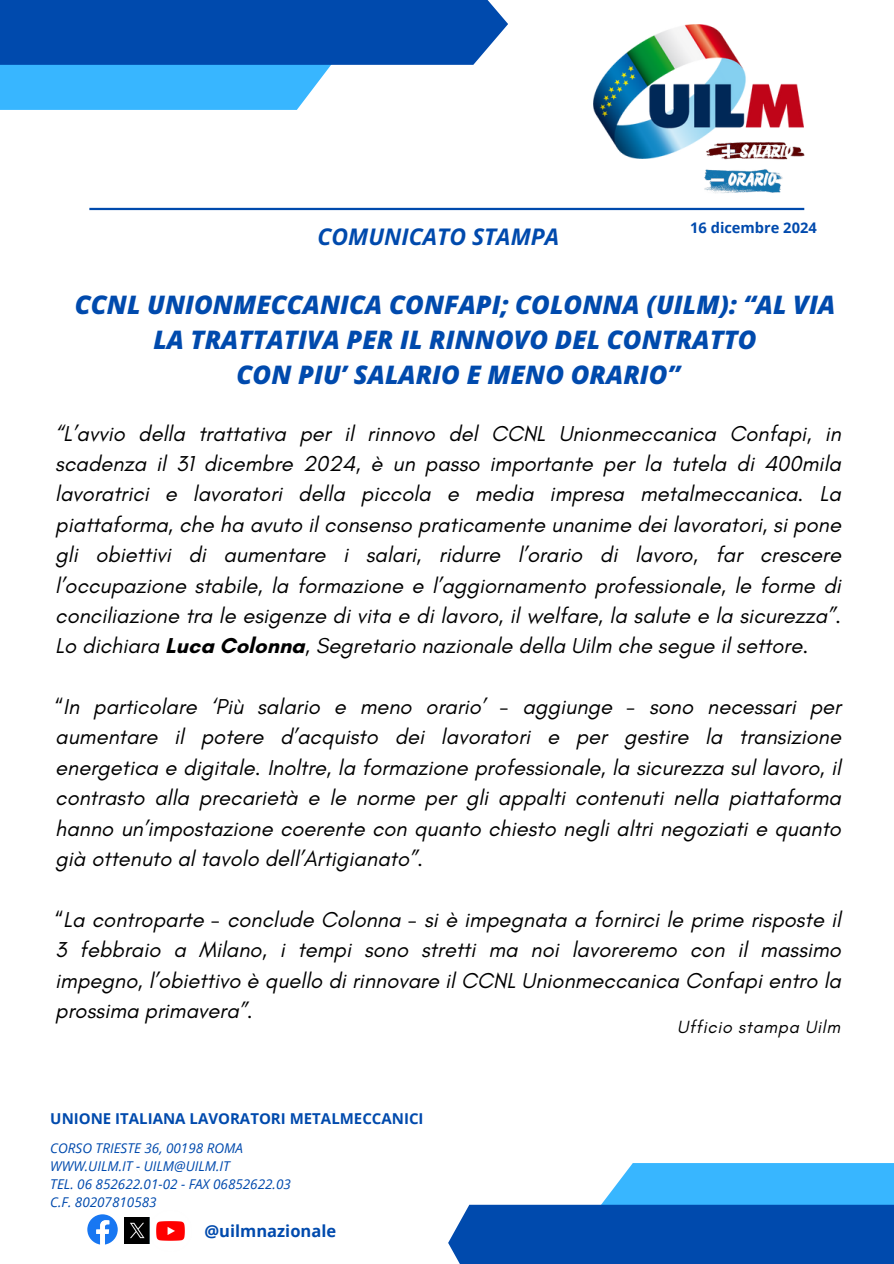
<style>
.page{position:relative;width:894px;height:1264px;background:#fff}
.page>*{position:absolute;margin:0;border:0;box-sizing:border-box;transform-origin:0 0}
.t1{font:italic 800 25.5px/34.8px "Open Sans";color:#004aad;text-align:center}
.t2{font:italic 700 22.95px "Open Sans";color:#004aad}
.t3{font:italic 21.9px/30.3px "Glacial Indifference";color:#000;text-align:justify}
.t4{font:italic 18px "Glacial Indifference";letter-spacing:.035em;color:#000}
.t5{font:700 16.5px "Open Sans";color:#004aad}
.t6{font:700 15px "Open Sans";color:#004aad}
.t7{font:700 14.55px "Open Sans";color:#004aad}
.t8{font:italic 13.5px "Open Sans";color:#004aad}
.s1{font-weight:700;font-style:normal}
.s2{font-style:normal}
</style>
<div class="page">
<hr style="left:89px;top:208px;width:715px;height:2px;background:#004aad">
<svg style="left:0;top:0;width:508px;height:110px"></svg>
<div style="left:593px;top:1162px;width:300px;height:101px;background:#38b6ff"></div>
<div style="left:448px;top:1204px;width:445px;height:59px;background:#004aad"></div>
<img style="left:593px;top:24px;width:210px;height:134px">
<svg style="left:87px;top:1214px;width:31px;height:30px"></svg>
<img style="left:149px;top:1217px;width:36px;height:27px">
<img style="left:125px;top:1217px;width:24px;height:26px">
<img style="left:700px;top:132px;width:105px;height:61px">
<p class="t2" style="left:317px;top:221px;width:243px">COMUNICATO STAMPA</p>
<p class="t7" style="left:690px;top:218px;width:128px">16 dicembre 2024</p>
<p class="t1" style="left:75px;top:287px;width:761px">CCNL UNIONMECCANICA CONFAPI; COLONNA (UILM): “AL VIA<br>LA TRATTATIVA PER IL RINNOVO DEL CONTRATTO<br>CON PIU’ SALARIO E MENO ORARIO”</p>
<h6 class="t3" style="left:55px;top:418px;width:787px">“L’avvio della trattativa per il rinnovo del CCNL Unionmeccanica Confapi, in scadenza il 31 dicembre 2024, è un passo importante per la tutela di 400mila lavoratrici e lavoratori della piccola e media impresa metalmeccanica. La piattaforma, che ha avuto il consenso praticamente unanime dei lavoratori, si pone gli obiettivi di aumentare i salari, ridurre l’orario di lavoro, far crescere l’occupazione stabile, la formazione e l’aggiornamento professionale, le forme di conciliazione tra le esigenze di vita e di lavoro, il welfare, la salute e la sicurezza”.<br>Lo dichiara <span class="s1">Luca Colonna</span>, Segretario nazionale della Uilm che segue il settore.</h6>
<p class="t3" style="left:55px;top:691px;width:787px"><span class="s2">“</span>In particolare ‘Più salario e meno orario’ - aggiunge - sono necessari per aumentare il potere d’acquisto dei lavoratori e per gestire la transizione energetica e digitale. Inoltre, la formazione professionale, la sicurezza sul lavoro, il contrasto alla precarietà e le norme per gli appalti contenuti nella piattaforma hanno un’impostazione coerente con quanto chiesto negli altri negoziati e quanto già ottenuto al tavolo dell’Artigianato”.</p>
<p class="t3" style="left:55px;top:904px;width:787px"><span class="s2">“</span>La controparte - conclude Colonna - si è impegnata a fornirci le prime risposte il 3 febbraio a Milano, i tempi sono stretti ma noi lavoreremo con il massimo impegno, l’obiettivo è quello di rinnovare il CCNL Unionmeccanica Confapi entro la prossima primavera”.</p>
<h2 class="t4" style="left:677px;top:1015px;width:164px">Ufficio stampa Uilm</h2>
<p class="t6" style="left:50px;top:1108px;width:374px">UNIONE ITALIANA LAVORATORI METALMECCANICI</p>
<h3 class="t8" style="left:50px;top:1138px;width:194px">CORSO TRIESTE 36, 00198 ROMA</h3>
<h3 class="t8" style="left:50px;top:1156px;width:181px">WWW.UILM.IT - UILM@UILM.IT</h3>
<h3 class="t8" style="left:50px;top:1174px;width:242px">TEL. 06 852622.01-02 - FAX 06852622.03</h3>
<h5 class="t8" style="left:50px;top:1192px;width:108px">C.F. 80207810583</h5>
<h1 class="t5" style="left:204px;top:1219px;width:133px">@uilmnazionale</h1>
</div>
